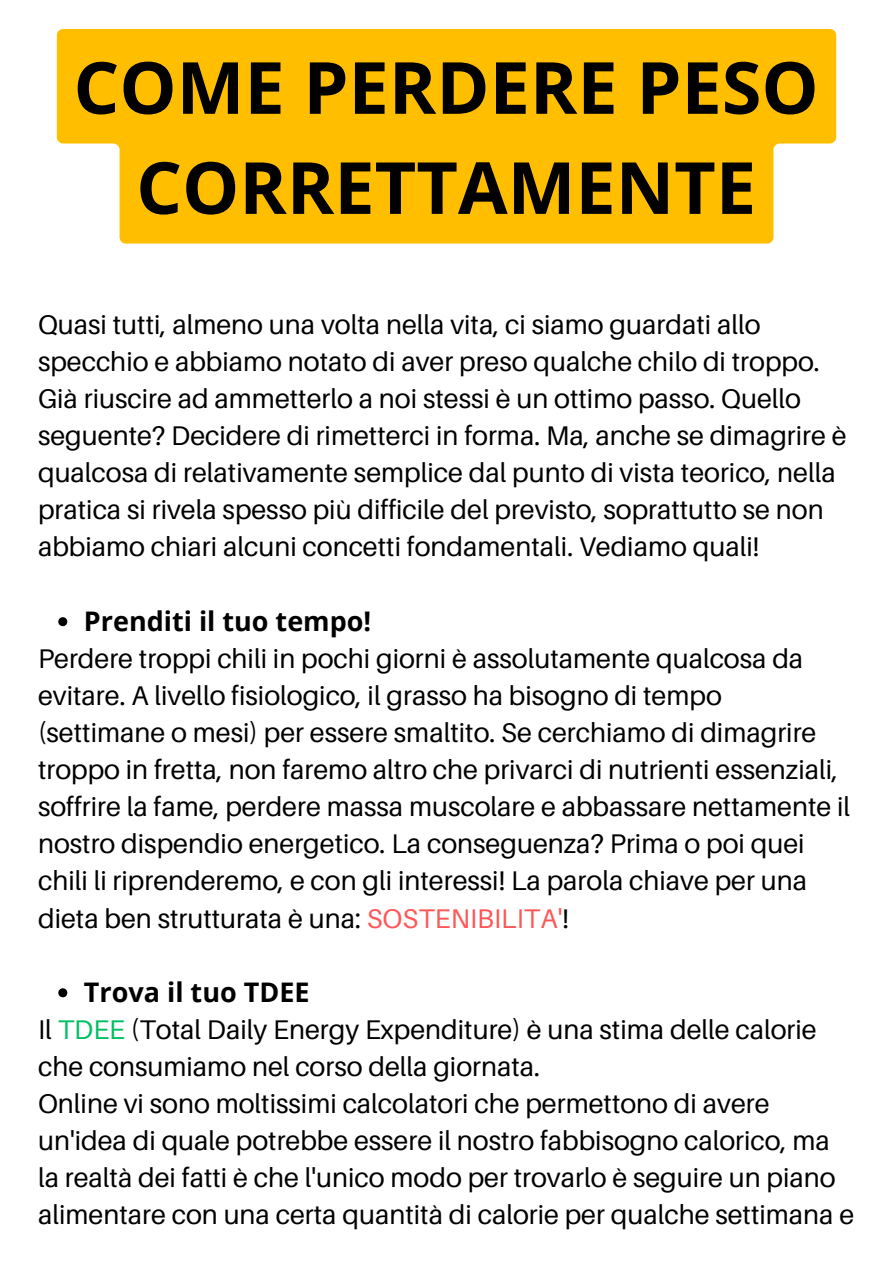
<style>
.page{position:relative;width:893px;height:1264px;background:#fff}
.page>*{position:absolute;margin:0;border:0;box-sizing:border-box;transform-origin:0 0}
.t1{font:700 72px/100.1px "Open Sans";color:#000;text-align:center}
.t2{font:27px/37px "Aileron";color:#000}
.t3{font:700 27px "Open Sans";color:#000}
.s1{color:#ff5757}
.s2{color:#00bf63}
</style>
<div class="page">
<svg style="left:57px;top:29px;width:779px;height:214px;background:#ffc313"></svg>
<svg style="left:58px;top:617px;width:9px;height:9px"></svg>
<svg style="left:58px;top:988px;width:9px;height:9px"></svg>
<p class="t1" style="left:73px;top:36px;width:746px">COME PERDERE PESO<br>CORRETTAMENTE</p>
<p class="t2" style="left:38px;top:305px;width:810px">Quasi tutti, almeno una volta nella vita, ci siamo guardati allo specchio e abbiamo notato di aver preso qualche chilo di troppo.<br>Già riuscire ad ammetterlo a noi stessi è un ottimo passo. Quello seguente? Decidere di rimetterci in forma. Ma, anche se dimagrire è qualcosa di relativamente semplice dal punto di vista teorico, nella pratica si rivela spesso più difficile del previsto, soprattutto se non abbiamo chiari alcuni concetti fondamentali. Vediamo quali!</p>
<p class="t3" style="left:84px;top:602px;width:289px">Prenditi il tuo tempo!</p>
<p class="t2" style="left:38px;top:639px;width:813px">Perdere troppi chili in pochi giorni è assolutamente qualcosa da evitare. A livello fisiologico, il grasso ha bisogno di tempo (settimane o mesi) per essere smaltito. Se cerchiamo di dimagrire troppo in fretta, non faremo altro che privarci di nutrienti essenziali, soffrire la fame, perdere massa muscolare e abbassare nettamente il nostro dispendio energetico. La conseguenza? Prima o poi quei chili li riprenderemo, e con gli interessi! La parola chiave per una dieta ben strutturata è una: <span class="s1">SOSTENIBILITA'</span>!</p>
<p class="t3" style="left:84px;top:972px;width:227px">Trova il tuo TDEE</p>
<p class="t2" style="left:38px;top:1010px;width:780px">Il <span class="s2">TDEE</span> (Total Daily Energy Expenditure) è una stima delle calorie che consumiamo nel corso della giornata.</p>
<p class="t2" style="left:38px;top:1084px;width:817px">Online vi sono moltissimi calcolatori che permettono di avere un'idea di quale potrebbe essere il nostro fabbisogno calorico, ma la realtà dei fatti è che l'unico modo per trovarlo è seguire un piano alimentare con una certa quantità di calorie per qualche settimana e</p>
</div>
